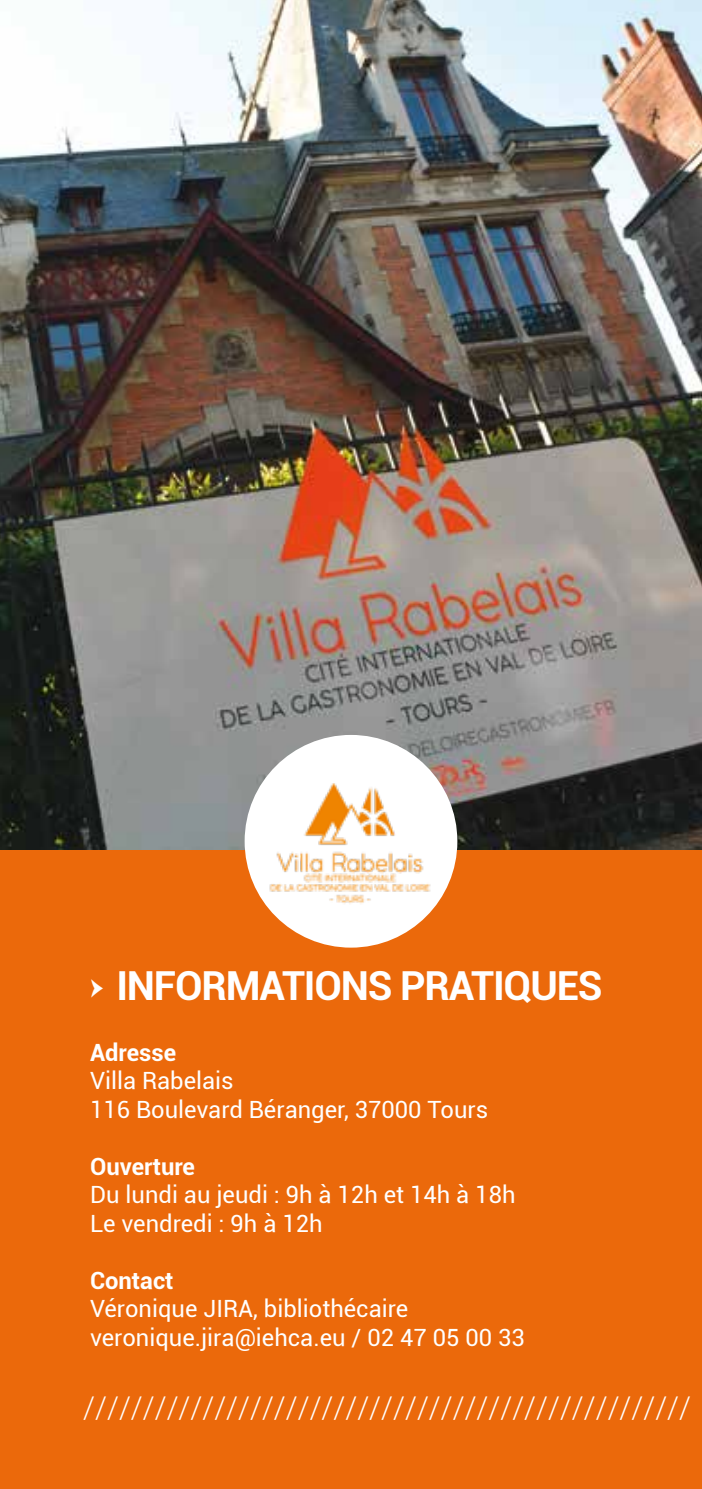
<style>
.page{position:relative;width:702px;height:1489px;background:#fff}
.page>*{position:absolute;margin:0;border:0;box-sizing:border-box;transform-origin:0 0}
.t1{font:700 40px "Roboto";letter-spacing:-.03em;color:#fff}
.t2{font:300 30px "Roboto";color:#fff}
.t3{font:23.75px/28.5px "Roboto";color:#fff}
.t4{font:700 23.75px "Roboto";color:#fff}
.s1{font-family:"Minion Pro";font-size:32.5px}
.s2{color:#eb690b}
</style>
<div class="page">
<div style="left:0;top:0;width:702px;height:1488px;background:#eb690b"></div>
<img style="left:0;top:0;width:702px;height:849px">
<div style="left:244px;top:735px;width:213px;height:212px;background:#fff;border-radius:50%"></div>
<img style="left:241px;top:760px;width:218px;height:163px">
<h1 class="t1" style="left:90px;top:957px;width:514px"><span class="s1">→</span> INFORMATIONS PRATIQUES</h1>
<p class="t4" style="left:90px;top:1035px;width:88px">Adresse</p>
<p class="t3" style="left:90px;top:1065px;width:400px">Villa Rabelais<br>116 Boulevard Béranger, 37000 Tours</p>
<p class="t4" style="left:90px;top:1149px;width:106px">Ouverture</p>
<p class="t3" style="left:90px;top:1179px;width:427px">Du lundi au jeudi : 9h à 12h et 14h à 18h<br>Le vendredi : 9h à 12h</p>
<p class="t4" style="left:90px;top:1263px;width:85px">Contact</p>
<p class="t3" style="left:90px;top:1293px;width:436px">Véronique JIRA, bibliothécaire veronique.jira@iehca.eu / 02 47 05 00 33</p>
<p class="t2" style="left:83px;top:1385px;width:621px">///////////////////////////////////////////////////<span class="s2">/</span></p>
</div>
